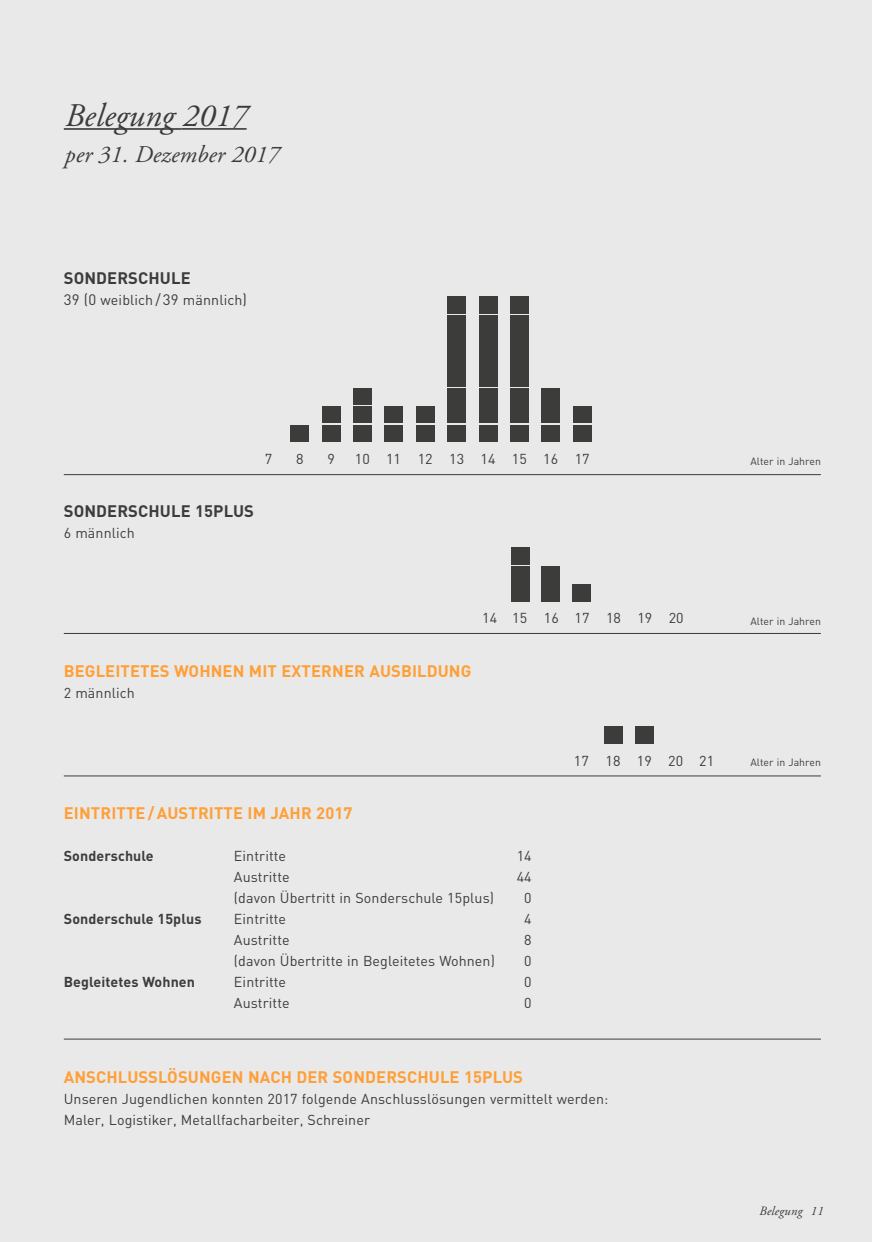
<style>
.page{position:relative;width:872px;height:1242px;background:#e9e9e9}
.page>*{position:absolute;margin:0;border:0;box-sizing:border-box;transform-origin:0 0}
.t1{font:italic 33px "Adobe Garamond";letter-spacing:.005em;color:#3c3c3b}
.t2{font:italic 24px "Adobe Garamond";letter-spacing:.005em;color:#3c3c3b}
.t3{font:700 16.5px "DIN";letter-spacing:.005em;color:#ff9f37}
.t4{font:700 16.5px "DIN";letter-spacing:.005em;color:#3c3c3b}
.t5{font:14.25px/21px "DIN";letter-spacing:.005em;color:#3c3c3b}
.t6{font:700 14.25px "DIN";letter-spacing:.005em;color:#3c3c3b}
.t7{font:italic 12.75px "Adobe Garamond";letter-spacing:.015em;color:#3c3c3b}
.t8{font:10.5px "DIN";letter-spacing:.005em;color:#3c3c3b}
.s1{font-size:32.25px}
.s2{font-size:15px}
</style>
<div class="page">
<hr style="left:64px;top:128px;width:118px;height:2px;background:#3c3c3b">
<hr style="left:182px;top:128px;width:65px;height:2px;background:#3c3c3b">
<hr style="left:64px;top:474px;width:757px;height:1px;background:#3c3c3b">
<div style="left:511px;top:584px;width:18px;height:17px;background:#3c3c3b"></div>
<div style="left:511px;top:566px;width:18px;height:17px;background:#3c3c3b"></div>
<div style="left:572px;top:584px;width:18px;height:17px;background:#3c3c3b"></div>
<div style="left:541px;top:584px;width:18px;height:17px;background:#3c3c3b"></div>
<div style="left:541px;top:566px;width:18px;height:17px;background:#3c3c3b"></div>
<div style="left:511px;top:548px;width:18px;height:17px;background:#3c3c3b"></div>
<hr style="left:64px;top:1038px;width:757px;height:1px;background:#3c3c3b">
<hr style="left:64px;top:775px;width:757px;height:1px;background:#3c3c3b">
<div style="left:604px;top:726px;width:18px;height:17px;background:#3c3c3b"></div>
<div style="left:635px;top:726px;width:18px;height:17px;background:#3c3c3b"></div>
<hr style="left:64px;top:633px;width:757px;height:1px;background:#3c3c3b">
<div style="left:416px;top:406px;width:18px;height:17px;background:#3c3c3b"></div>
<div style="left:416px;top:425px;width:18px;height:17px;background:#3c3c3b"></div>
<div style="left:447px;top:425px;width:19px;height:17px;background:#3c3c3b"></div>
<div style="left:447px;top:406px;width:19px;height:17px;background:#3c3c3b"></div>
<div style="left:447px;top:388px;width:19px;height:17px;background:#3c3c3b"></div>
<div style="left:479px;top:352px;width:18px;height:17px;background:#3c3c3b"></div>
<div style="left:447px;top:352px;width:19px;height:17px;background:#3c3c3b"></div>
<div style="left:479px;top:425px;width:18px;height:17px;background:#3c3c3b"></div>
<div style="left:479px;top:406px;width:18px;height:17px;background:#3c3c3b"></div>
<div style="left:479px;top:388px;width:18px;height:17px;background:#3c3c3b"></div>
<div style="left:479px;top:370px;width:18px;height:17px;background:#3c3c3b"></div>
<div style="left:447px;top:370px;width:19px;height:17px;background:#3c3c3b"></div>
<div style="left:510px;top:425px;width:18px;height:17px;background:#3c3c3b"></div>
<div style="left:510px;top:406px;width:18px;height:17px;background:#3c3c3b"></div>
<div style="left:541px;top:406px;width:19px;height:17px;background:#3c3c3b"></div>
<div style="left:573px;top:406px;width:18px;height:17px;background:#3c3c3b"></div>
<div style="left:510px;top:388px;width:18px;height:17px;background:#3c3c3b"></div>
<div style="left:541px;top:388px;width:19px;height:17px;background:#3c3c3b"></div>
<div style="left:510px;top:370px;width:18px;height:17px;background:#3c3c3b"></div>
<div style="left:510px;top:352px;width:18px;height:17px;background:#3c3c3b"></div>
<div style="left:541px;top:425px;width:19px;height:17px;background:#3c3c3b"></div>
<div style="left:573px;top:425px;width:18px;height:17px;background:#3c3c3b"></div>
<div style="left:479px;top:333px;width:18px;height:17px;background:#3c3c3b"></div>
<div style="left:447px;top:333px;width:19px;height:17px;background:#3c3c3b"></div>
<div style="left:447px;top:315px;width:19px;height:17px;background:#3c3c3b"></div>
<div style="left:447px;top:297px;width:19px;height:17px;background:#3c3c3b"></div>
<div style="left:510px;top:333px;width:18px;height:17px;background:#3c3c3b"></div>
<div style="left:479px;top:315px;width:18px;height:17px;background:#3c3c3b"></div>
<div style="left:510px;top:315px;width:18px;height:17px;background:#3c3c3b"></div>
<div style="left:479px;top:297px;width:18px;height:17px;background:#3c3c3b"></div>
<div style="left:510px;top:297px;width:18px;height:17px;background:#3c3c3b"></div>
<div style="left:322px;top:425px;width:18px;height:17px;background:#3c3c3b"></div>
<div style="left:322px;top:406px;width:18px;height:17px;background:#3c3c3b"></div>
<div style="left:353px;top:425px;width:18px;height:17px;background:#3c3c3b"></div>
<div style="left:385px;top:425px;width:18px;height:17px;background:#3c3c3b"></div>
<div style="left:353px;top:406px;width:18px;height:17px;background:#3c3c3b"></div>
<div style="left:385px;top:406px;width:18px;height:17px;background:#3c3c3b"></div>
<div style="left:353px;top:388px;width:18px;height:17px;background:#3c3c3b"></div>
<div style="left:291px;top:425px;width:18px;height:17px;background:#3c3c3b"></div>
<h1 class="t1" style="left:64px;top:98px;width:184px">Belegung <span class="s1">2017</span></h1>
<h2 class="t2" style="left:64px;top:141px;width:216px">per 31. Dezember 2017</h2>
<p class="t4" style="left:64px;top:267px;width:128px">SONDERSCHULE</p>
<p class="t5" style="left:64px;top:289px;width:185px"><span class="s2">39 (0</span> weiblich <span class="s2">/ 39</span> männlich<span class="s2">)</span></p>
<p class="t5" style="left:265px;top:448px;width:9px">7</p>
<p class="t5" style="left:296px;top:448px;width:9px">8</p>
<p class="t5" style="left:327px;top:448px;width:9px">9</p>
<p class="t5" style="left:355px;top:448px;width:236px">10 11 12 13 14 15 16 17</p>
<p class="t4" style="left:64px;top:500px;width:192px">SONDERSCHULE 15PLUS</p>
<p class="t5" style="left:64px;top:522px;width:73px">6 männlich</p>
<p class="t5" style="left:482px;top:607px;width:203px">14 15 16 17 18 19 20</p>
<p class="t3" style="left:64px;top:660px;width:409px">BEGLEITETES WOHNEN MIT EXTERNER AUSBILDUNG</p>
<p class="t5" style="left:64px;top:682px;width:73px">2 männlich</p>
<p class="t3" style="left:64px;top:802px;width:290px">EINTRITTE/AUSTRITTE IM JAHR 2017</p>
<p class="t6" style="left:64px;top:847px;width:91px">Sonderschule</p>
<p class="t5" style="left:234px;top:845px;width:54px">Eintritte</p>
<p class="t5" style="left:517px;top:845px;width:16px">14</p>
<p class="t5" style="left:234px;top:866px;width:57px">Austritte</p>
<p class="t5" style="left:517px;top:866px;width:16px">44</p>
<p class="t5" style="left:234px;top:887px;width:262px">(davon Übertritt in Sonderschule 15plus)</p>
<p class="t5" style="left:524px;top:887px;width:9px">0</p>
<p class="t6" style="left:64px;top:910px;width:139px">Sonderschule 15plus</p>
<p class="t5" style="left:234px;top:908px;width:54px">Eintritte</p>
<p class="t5" style="left:524px;top:908px;width:9px">4</p>
<p class="t5" style="left:234px;top:929px;width:57px">Austritte</p>
<p class="t5" style="left:524px;top:929px;width:9px">8</p>
<p class="t5" style="left:234px;top:950px;width:262px">(davon Übertritte in Begleitetes Wohnen)</p>
<p class="t5" style="left:524px;top:950px;width:9px">0</p>
<p class="t6" style="left:64px;top:973px;width:133px">Begleitetes Wohnen</p>
<p class="t5" style="left:234px;top:971px;width:54px">Eintritte</p>
<p class="t5" style="left:524px;top:971px;width:9px">0</p>
<p class="t5" style="left:234px;top:992px;width:57px">Austritte</p>
<p class="t5" style="left:524px;top:992px;width:9px">0</p>
<p class="t5" style="left:574px;top:749px;width:142px">17 18 19 20 21</p>
<p class="t3" style="left:64px;top:1066px;width:461px">ANSCHLUSSLÖSUNGEN NACH DER SONDERSCHULE 15PLUS</p>
<p class="t5" style="left:64px;top:1088px;width:546px">Unseren Jugendlichen konnten 2017 folgende Anschlusslösungen vermittelt werden:<br>Maler, Logistiker, Metallfacharbeiter, Schreiner</p>
<p class="t8" style="left:750px;top:455px;width:72px">Alter in Jahren</p>
<p class="t8" style="left:750px;top:614px;width:72px">Alter in Jahren</p>
<p class="t8" style="left:750px;top:756px;width:72px">Alter in Jahren</p>
<p class="t7" style="left:759px;top:1204px;width:66px">Belegung 11</p>
</div>
